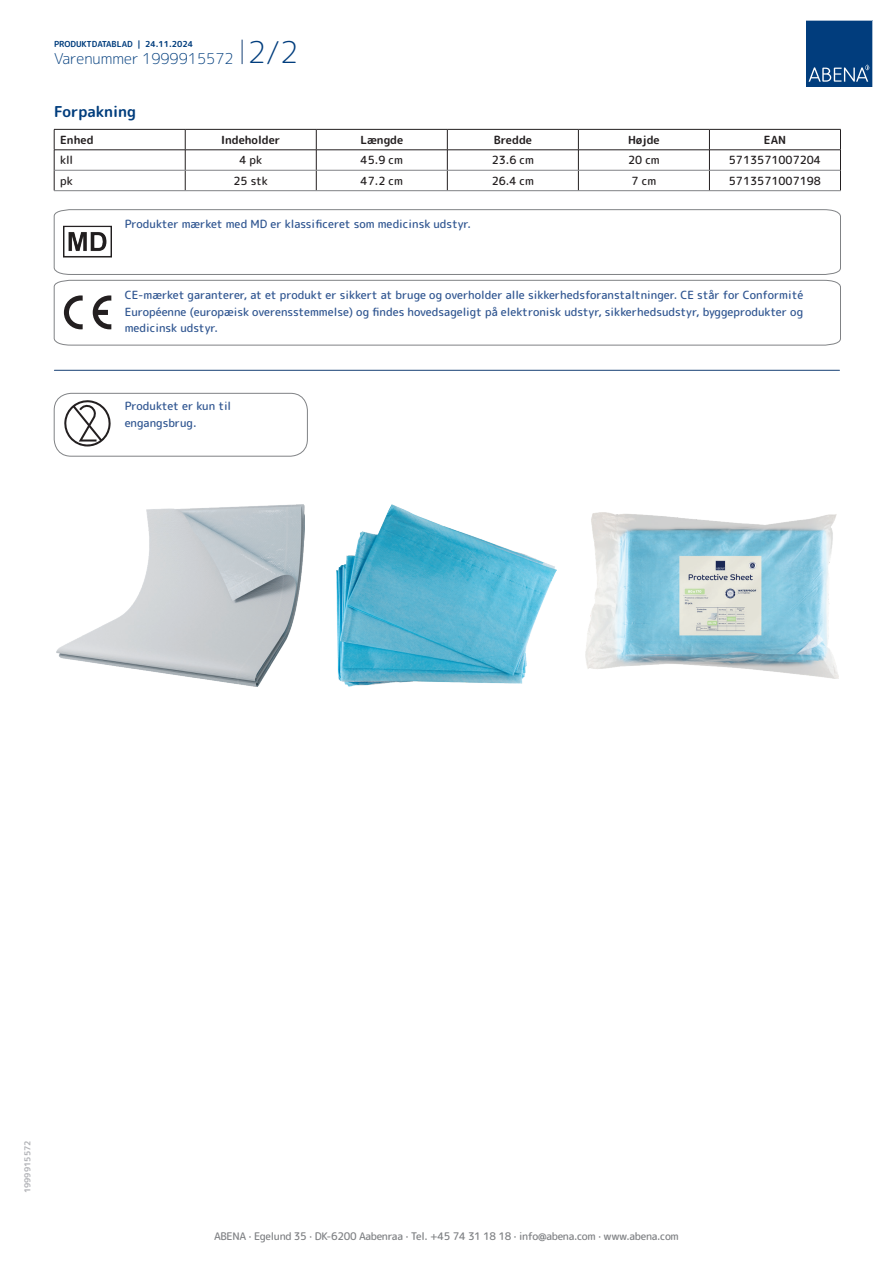
<style>
.page{position:relative;width:893px;height:1263px;background:#fff}
.page>*{position:absolute;margin:0;border:0;box-sizing:border-box;transform-origin:0 0}
.t1{font:300 15px "Rounded Mplus 1 c";color:#013d7d}
.t2{font:700 15px "Rounded Mplus 1 c";color:#013d7d}
.t3{font:500 11.25px/16.5px "Rounded Mplus 1 c";color:#305691;text-align:justify}
.t4{font:500 11.25px "Rounded Mplus 1 c";color:#231f20}
.t5{font:700 11.25px "Rounded Mplus 1 c";color:#231f20}
.t6{font:500 10.5px "Rounded Mplus 1 c";letter-spacing:-.03em;color:#808285}
.t7{font:700 8.25px "Rounded Mplus 1 c";color:#013d7d}
.t8{font:700 8.25px "Rounded Mplus 1 c";color:#b2b3b7}
.s1{font-size:30px}
</style>
<div class="page">
<svg style="left:242px;top:40px;width:1px;height:24px"></svg>
<svg style="left:806px;top:20px;width:67px;height:67px;background:#144b86"></svg>
<hr style="left:54px;top:129px;width:131px;height:1px;background:#231f20">
<hr style="left:185px;top:129px;width:131px;height:1px;background:#231f20">
<hr style="left:316px;top:129px;width:131px;height:1px;background:#231f20">
<hr style="left:447px;top:129px;width:131px;height:1px;background:#231f20">
<hr style="left:578px;top:129px;width:131px;height:1px;background:#231f20">
<hr style="left:709px;top:129px;width:132px;height:1px;background:#231f20">
<hr style="left:54px;top:150px;width:131px;height:1px;background:#231f20">
<hr style="left:185px;top:150px;width:131px;height:1px;background:#231f20">
<hr style="left:316px;top:150px;width:131px;height:1px;background:#231f20">
<hr style="left:447px;top:150px;width:131px;height:1px;background:#231f20">
<hr style="left:578px;top:150px;width:131px;height:1px;background:#231f20">
<hr style="left:709px;top:150px;width:132px;height:1px;background:#231f20">
<svg style="left:54px;top:130px;width:1px;height:60px"></svg>
<svg style="left:185px;top:130px;width:1px;height:60px"></svg>
<svg style="left:316px;top:130px;width:1px;height:60px"></svg>
<svg style="left:447px;top:130px;width:1px;height:60px"></svg>
<svg style="left:578px;top:130px;width:1px;height:60px"></svg>
<svg style="left:709px;top:130px;width:1px;height:60px"></svg>
<svg style="left:840px;top:130px;width:1px;height:60px"></svg>
<hr style="left:54px;top:170px;width:131px;height:1px;background:#808285">
<hr style="left:185px;top:170px;width:131px;height:1px;background:#808285">
<hr style="left:316px;top:170px;width:131px;height:1px;background:#808285">
<hr style="left:447px;top:170px;width:131px;height:1px;background:#808285">
<hr style="left:578px;top:170px;width:131px;height:1px;background:#808285">
<hr style="left:709px;top:170px;width:131px;height:1px;background:#808285">
<hr style="left:54px;top:190px;width:131px;height:1px;background:#808285">
<hr style="left:185px;top:190px;width:131px;height:1px;background:#808285">
<hr style="left:316px;top:190px;width:131px;height:1px;background:#808285">
<hr style="left:447px;top:190px;width:131px;height:1px;background:#808285">
<hr style="left:578px;top:190px;width:131px;height:1px;background:#808285">
<hr style="left:709px;top:190px;width:132px;height:1px;background:#808285">
<svg style="left:54px;top:209px;width:787px;height:66px"></svg>
<svg style="left:54px;top:280px;width:787px;height:65px"></svg>
<hr style="left:54px;top:370px;width:785px;height:1px;background:#153f74">
<svg style="left:64px;top:400px;width:47px;height:46px"></svg>
<div style="left:54px;top:393px;width:254px;height:63px;border:1px solid #808285;border-radius:17px"></div>
<img style="left:57px;top:504px;width:247px;height:183px">
<img style="left:337px;top:504px;width:219px;height:183px">
<img style="left:586px;top:512px;width:253px;height:166px">
<p class="t7" style="left:54px;top:38px;width:141px">PRODUKTDATABLAD | 24.11.2024</p>
<h1 class="t1" style="left:54px;top:48px;width:246px">Varenummer 1999915572 <span class="s1">2/2</span></h1>
<h1 class="t2" style="left:54px;top:101px;width:84px">Forpakning</h1>
<p class="t5" style="left:60px;top:132px;width:35px">Enhed</p>
<p class="t5" style="left:221px;top:132px;width:61px">Indeholder</p>
<p class="t5" style="left:360px;top:132px;width:44px">Længde</p>
<p class="t5" style="left:494px;top:132px;width:40px">Bredde</p>
<p class="t5" style="left:628px;top:132px;width:33px">Højde</p>
<p class="t5" style="left:764px;top:132px;width:24px">EAN</p>
<p class="t4" style="left:60px;top:152px;width:15px">kll</p>
<p class="t4" style="left:239px;top:152px;width:24px">4 pk</p>
<p class="t4" style="left:361px;top:152px;width:44px">45.9 cm</p>
<p class="t4" style="left:492px;top:152px;width:44px">23.6 cm</p>
<p class="t4" style="left:628px;top:152px;width:33px">20 cm</p>
<p class="t4" style="left:729px;top:152px;width:94px">5713571007204</p>
<p class="t4" style="left:60px;top:173px;width:14px">pk</p>
<p class="t4" style="left:233px;top:173px;width:36px">25 stk</p>
<p class="t4" style="left:361px;top:173px;width:44px">47.2 cm</p>
<p class="t4" style="left:492px;top:173px;width:44px">26.4 cm</p>
<p class="t4" style="left:632px;top:173px;width:26px">7 cm</p>
<p class="t4" style="left:729px;top:173px;width:94px">5713571007198</p>
<p class="t3" style="left:125px;top:216px;width:348px">Produkter mærket med MD er klassificeret som medicinsk udstyr.</p>
<p class="t3" style="left:125px;top:287px;width:680px">CE-mærket garanterer, at et produkt er sikkert at bruge og overholder alle sikkerhedsforanstaltninger. CE står for Conformité Européenne (europæisk overensstemmelse) og findes hovedsageligt på elektronisk udstyr, sikkerhedsudstyr, byggeprodukter og medicinsk udstyr.</p>
<p class="t3" style="left:125px;top:398px;width:108px">Produktet er kun til engangsbrug.</p>
<p class="t8" style="left:22px;top:1193px;width:54px;rotate:-90deg">1999915572</p>
<p class="t6" style="left:214px;top:1229px;width:466px">ABENA · Egelund 35 · DK-6200 Aabenraa · Tel. +45 74 31 18 18 · info@abena.com · www.abena.com</p>
</div>
